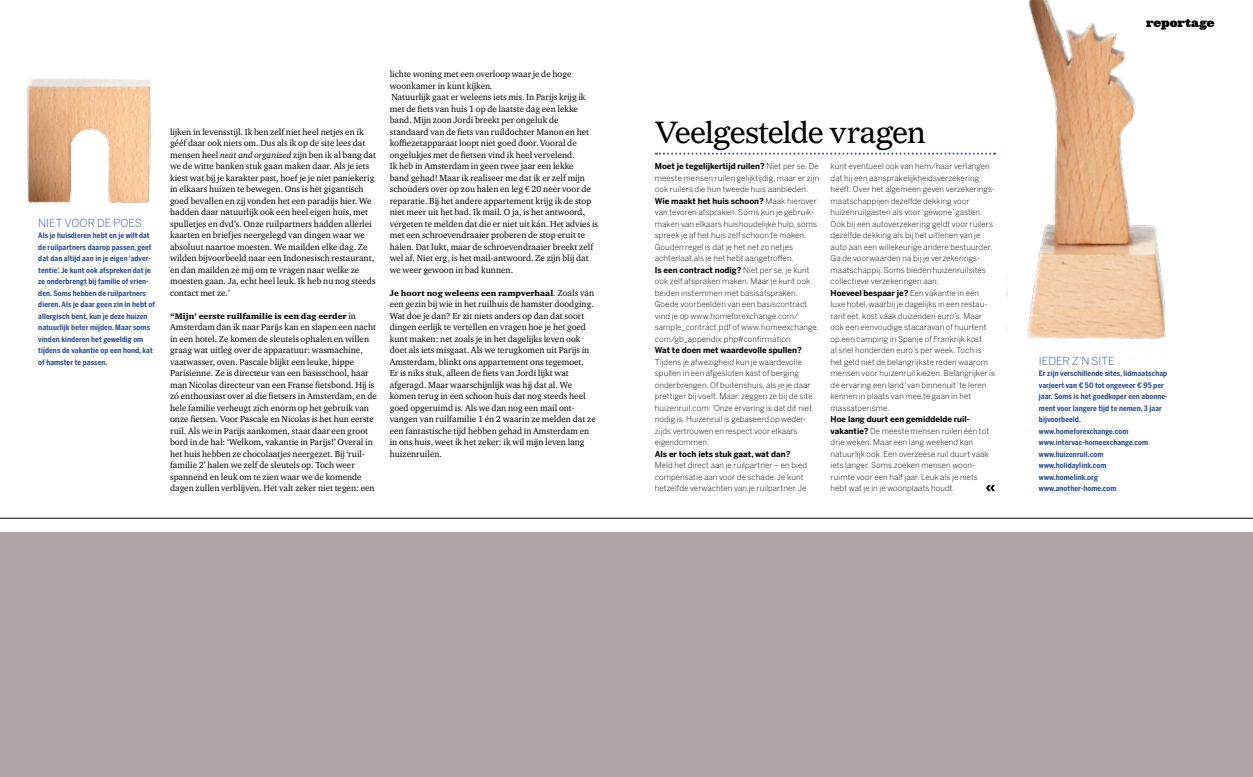
<style>
.page{position:relative;width:1253px;height:777px;background:#fff}
.page>*{position:absolute;margin:0;border:0;box-sizing:border-box;transform-origin:0 0}
.t1{font:30px "Gazette LT Std";letter-spacing:-.04em;color:#000}
.t2{font:900 12px "Ziggurat";letter-spacing:.005em;color:#000}
.t3{font:300 11px "Benton Sans";letter-spacing:-.005em;color:#2c5294}
.t4{font:9px/11.5px "Charter ITC Std";color:#000}
.t5{font:900 8.3px "Charter ITC Std";color:#000}
.t6{font:300 8px/11.5px "Benton Sans";letter-spacing:.01em;color:#000}
.t7{font:700 8px "Benton Sans";color:#000}
.t8{font:700 7.5px/11.5px "Benton Sans Cond";letter-spacing:.01em;color:#2c5294}
.s1{font-style:italic}
.s2{font-weight:400;font-size:9px}
.s3{font-weight:700}
</style>
<div class="page">
<div style="left:0;top:533px;width:626px;height:244px;background:#afa7a5"></div>
<div style="left:626px;top:533px;width:627px;height:244px;background:#afa7a5"></div>
<img style="left:27px;top:78px;width:124px;height:126px">
<svg style="left:656px;top:153px;width:339px;height:2px"></svg>
<img style="left:1006px;top:0;width:160px;height:340px">
<svg style="left:986px;top:485px;width:9px;height:6px"></svg>
<hr style="left:0;top:518px;width:1253px;height:1px;background:#000">
<p class="t3" style="left:38px;top:216px;width:105px">N iet voor de poes</p>
<p class="t8" style="left:38px;top:230px;width:118px">Als je huisdieren hebt en je wilt dat de ruilpartners daarop passen, geef dat dan altijd aan in je eigen ‘adver&shy;tentie’. Je kunt ook afspreken dat je ze onderbrengt bij familie of vrien&shy;den. Soms hebben de ruilpartners dieren. Als je daar geen zin in hebt of allergisch bent, kun je deze huizen natuurlijk beter mijden. Maar soms vinden kinderen het geweldig om tijdens de vakantie op een hond, kat of hamster te passen.</p>
<p class="t4" style="left:170px;top:126px;width:208px">lijken in levensstijl. Ik ben zelf niet heel netjes en ik gééf daar ook niets om. Dus als ik op de site lees dat mensen heel <span class="s1">neat and organized</span> zijn ben ik al bang dat we de witte banken stuk gaan maken daar. Als je iets kiest wat bij je karakter past, hoef je je niet paniekerig in elkaars huizen te bewegen. Ons is het gigantisch goed bevallen en zij vonden het een paradijs hier. We hadden daar natuurlijk ook een heel eigen huis, met spulletjes en dvd’s. Onze ruilpartners hadden allerlei kaarten en briefjes neergelegd van dingen waar we absoluut naartoe moesten. We mailden elke dag. Ze wilden bijvoorbeeld naar een Indonesisch restaurant, en dan mailden ze mij om te vragen naar welke ze moesten gaan. Ja, echt heel leuk. Ik heb nu nog steeds contact met ze.’</p>
<p class="t5" style="left:170px;top:311px;width:187px">‘‘Mijn’ eerste ruilfamilie is een dag eerder <span class="s2">in</span></p>
<p class="t4" style="left:170px;top:321px;width:208px">Amsterdam dan ik naar Parijs kan en slapen een nacht in een hotel. Ze komen de sleutels ophalen en willen graag wat uitleg over de apparatuur: wasmachine, vaatwasser, oven. Pascale blijkt een leuke, hippe Parisienne. Ze is directeur van een basisschool, haar man Nicolas directeur van een Franse fietsbond. Hij is zó enthousiast over al die fietsers in Amsterdam, en de hele familie verheugt zich enorm op het gebruik van onze fietsen. Voor Pascale en Nicolas is het hun eerste ruil. Als we in Parijs aankomen, staat daar een groot bord in de hal: ‘Welkom, vakantie in Parijs!’ Overal in het huis hebben ze chocolaatjes neergezet. Bij ‘ruil&shy;familie 2’ halen we zelf de sleutels op. Toch weer spannend en leuk om te zien waar we de komende dagen zullen verblijven. Het valt zeker niet tegen: een</p>
<p class="t4" style="left:390px;top:68px;width:210px">lichte woning met een overloop waar je de hoge woonkamer in kunt kijken<span class="s1">.<br></span>Natuurlijk gaat er weleens iets mis. In Parijs krijg ik met de fiets van huis 1 op de laatste dag een lekke band. Mijn zoon Jordi breekt per ongeluk de standaard van de fiets van ruildochter Manon en het koffiezetapparaat loopt niet goed door. Vooral de ongelukjes met de fietsen vind ik heel vervelend.<br>Ik heb in Amsterdam in geen twee jaar een lekke<br>band gehad! Maar ik realiseer me dat ik er zelf mijn schouders over op zou halen en leg € 20 neer voor de reparatie. Bij het andere appartement krijg ik de stop niet meer uit het bad. Ik mail. O ja, is het antwoord, vergeten te melden dat die er niet uit kán. Het advies is met een schroevendraaier proberen de stop eruit te halen. Dat lukt, maar de schroevendraaier breekt zelf wel af. Niet erg, is het mail-antwoord. Ze zijn blij dat we weer gewoon in bad kunnen.</p>
<p class="t5" style="left:390px;top:288px;width:206px">Je hoort nog weleens een rampverhaal<span class="s2">. Zoals van</span></p>
<p class="t4" style="left:390px;top:298px;width:207px">een gezin bij wie in het ruilhuis de hamster doodging.<br>Wat doe je dan? Er zit niets anders op dan dat soort dingen eerlijk te vertellen en vragen hoe je het goed kunt maken: net zoals je in het dagelijks leven ook doet als iets misgaat. Als we terugkomen uit Parijs in Amsterdam, blinkt ons appartement ons tegemoet.<br>Er is niks stuk, alleen de fiets van Jordi lijkt wat afgeragd. Maar waarschijnlijk was hij dat al. We komen terug in een schoon huis dat nog steeds heel goed opgeruimd is. Als we dan nog een mail ont&shy;vangen van ruilfamilie 1 én 2 waarin ze melden dat ze een fantastische tijd hebben gehad in Amsterdam en in ons huis, weet ik het zeker: ik wil mijn leven lang huizenruilen.</p>
<h1 class="t1" style="left:655px;top:113px;width:273px">Veelgestelde vragen</h1>
<p class="t6" style="left:831px;top:161px;width:166px">kunt eventueel ook van hem/haar verlangen dat hij een aansprakelijkheidsverzekering heeft. Over het algemeen geven verzekerings&shy;maatschappijen dezelfde dekking voor huizenruilgasten als voor ‘gewone’ gasten.<br>Ook bij een autoverzekering geldt voor ruilers dezelfde dekking als bij het uitlenen van je auto aan een willekeurige andere bestuurder.<br>Ga de voorwaarden na bij je verzekerings&shy;maatschappij. Soms bieden huizenruilsites collectieve verzekeringen aan.<br><span class="s3">Hoeveel bespaar je?</span> Een vakantie in een luxe hotel, waarbij je dagelijks in een restau&shy;rant eet, kost vaak duizenden euro’s. Maar ook een eenvoudige stacaravan of huurtent op een camping in Spanje of Frankrijk kost<br>al snel honderden euro’s per week. Toch is het geld niet de belangrijkste reden waarom mensen voor huizenruil kiezen. Belangrijker is de ervaring een land ‘van binnenuit’ te leren kennen in plaats van mee te gaan in het massatoerisme.</p>
<p class="t6" style="left:831px;top:414px;width:160px"><span class="s3">Hoe lang duurt een gemiddelde ruil&shy;vakantie?</span> De meeste mensen ruilen één tot drie weken. Maar een lang weekend kan natuurlijk ook. Een overzeese ruil duurt vaak iets langer. Soms zoeken mensen woon&shy;ruimte voor een half jaar. Leuk als je niets hebt wat je in je woonplaats houdt.</p>
<p class="t6" style="left:655px;top:161px;width:166px"><span class="s3">Moet je tegelijkertijd ruilen?</span> N iet per se. De meeste mensen ruilen gelijktijdig, maar er zijn ook ruilers die hun tweede huis aanbieden.<br><span class="s3">Wie maakt het huis schoon?</span> Maak hierover van tevoren afspraken. Soms kun je gebruik&shy;maken van elkaars huishoudelijke hulp, soms spreek je af het huis zelf schoon te maken.<br>Gouden regel is dat je het net zo netjes achterlaat als je het hebt aangetroffen.<br><span class="s3">Is een contract nodig?</span> N iet per se, je kunt ook zelf afspraken maken. Maar je kunt ook beiden instemmen met basisafspraken.<br>Goede voorbeelden van een basiscontract vind je op www.homeforexchange.com/ sample_contract.pdf of www.homeexchange. com/gb_appendix.php#confirmation</p>
<p class="t7" style="left:655px;top:345px;width:148px">Wat te doen met waardevolle spullen?</p>
<p class="t6" style="left:655px;top:356px;width:159px">-Tijdens je afwezigheid kun je waardevolle spullen in een afgesloten kast of berging onderbrengen. Of buitenshuis, als je je daar prettiger bij voelt. Maar, zeggen ze bij de site huizenruil.com: ‘Onze ervaring is dat dit niet nodig is. H uizenruil is gebaseerd op weder&shy;zijds vertrouwen en respect voor elkaars eigendommen.’</p>
<p class="t7" style="left:655px;top:449px;width:137px">Als er toch iets stuk gaat, wat dan?</p>
<p class="t6" style="left:655px;top:459px;width:154px">Meld het direct aan je ruilpartner – en bied compensatie aan voor de schade. Je kunt hetzelfde verwachten van je ruilpartner. Je</p>
<h2 class="t2" style="left:1146px;top:12px;width:70px">reportage</h2>
<p class="t3" style="left:1039px;top:354px;width:77px">I eder z’n site</p>
<p class="t8" style="left:1039px;top:368px;width:130px">Er zijn verschillende sites, lidmaatschap varieert van € 50 tot ongeveer € 95 per jaar. Soms is het goedkoper een abonne&shy;ment voor langere tijd te nemen, 3 jaar bijvoorbeeld. www.homeforexchange.com www.intervac-homeexchange.com www.huizenruil.com www.holidaylink.com<br>www.homelink.org www.another-home.com</p>
</div>
